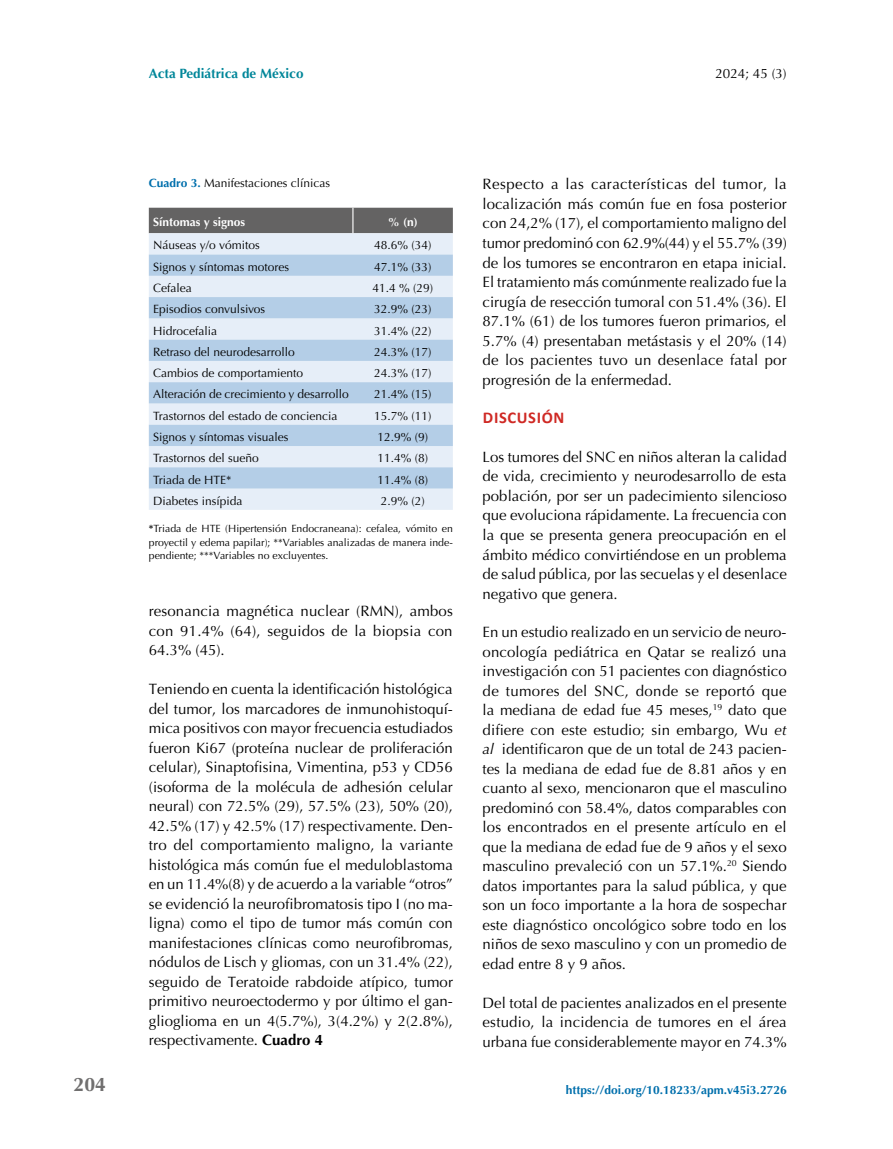
<style>
.page{position:relative;width:893px;height:1149px;background:#fff}
.page>*{position:absolute;margin:0;border:0;box-sizing:border-box;transform-origin:0 0}
.t1{font:700 19.5px "Optima";color:#706f6f}
.t2{font:700 16.5px "Calibri";letter-spacing:.04em;color:#cf2924}
.t3{font:15px/19.5px "Optima";color:#000;text-align:justify}
.t4{font:700 13.5px "Optima";color:#008699}
.t5{font:13.5px "Optima";color:#000}
.t6{font:12px "Optima";color:#000}
.t7{font:700 12px "Optima";color:#006fac}
.t8{font:700 12px "Optima";color:#fff}
.t9{font:10.5px/13.5px "Optima";color:#000;text-align:justify}
.s1{font-weight:700;color:#006fac}
.s2{font-weight:700}
.s3{font-style:italic}
</style>
<div class="page">
<div style="left:149px;top:233px;width:304px;height:276px;background:#e6eef8"></div>
<svg style="left:149px;top:254px;width:304px;height:234px;background:#cadcee"></svg>
<div style="left:149px;top:208px;width:304px;height:25px;background:#646363"></div>
<h1 class="t1" style="left:74px;top:1072px;width:34px">204</h1>
<p class="t4" style="left:149px;top:66px;width:156px">Acta Pediátrica de México</p>
<p class="t5" style="left:715px;top:66px;width:73px">2024; 45 (3)</p>
<p class="t6" style="left:149px;top:176px;width:183px"><span class="s1">Cuadro 3.</span> Manifestaciones clínicas</p>
<p class="t8" style="left:153px;top:215px;width:94px">Síntomas y signos</p>
<p class="t8" style="left:388px;top:215px;width:31px">% (n)</p>
<p class="t6" style="left:153px;top:238px;width:108px">Náuseas y/o vómitos</p>
<p class="t6" style="left:374px;top:238px;width:59px">48.6% (34)</p>
<p class="t6" style="left:153px;top:259px;width:138px">Signos y síntomas motores</p>
<p class="t6" style="left:374px;top:259px;width:59px">47.1% (33)</p>
<p class="t6" style="left:153px;top:281px;width:40px">Cefalea</p>
<p class="t6" style="left:373px;top:281px;width:62px">41.4 % (29)</p>
<p class="t6" style="left:153px;top:302px;width:114px">Episodios convulsivos</p>
<p class="t6" style="left:374px;top:302px;width:59px">32.9% (23)</p>
<p class="t6" style="left:153px;top:323px;width:66px">Hidrocefalia</p>
<p class="t6" style="left:374px;top:323px;width:59px">31.4% (22)</p>
<p class="t6" style="left:153px;top:344px;width:143px">Retraso del neurodesarrollo</p>
<p class="t6" style="left:374px;top:344px;width:59px">24.3% (17)</p>
<p class="t6" style="left:153px;top:366px;width:152px">Cambios de comportamiento</p>
<p class="t6" style="left:374px;top:366px;width:59px">24.3% (17)</p>
<p class="t6" style="left:153px;top:387px;width:197px">Alteración de crecimiento y desarrollo</p>
<p class="t6" style="left:374px;top:387px;width:59px">21.4% (15)</p>
<p class="t6" style="left:153px;top:408px;width:186px">Trastornos del estado de conciencia</p>
<p class="t6" style="left:374px;top:408px;width:59px">15.7% (11)</p>
<p class="t6" style="left:153px;top:430px;width:137px">Signos y síntomas visuales</p>
<p class="t6" style="left:378px;top:430px;width:52px">12.9% (9)</p>
<p class="t6" style="left:153px;top:451px;width:107px">Trastornos del sueño</p>
<p class="t6" style="left:378px;top:451px;width:52px">11.4% (8)</p>
<p class="t6" style="left:153px;top:472px;width:80px">Triada de HTE*</p>
<p class="t6" style="left:378px;top:472px;width:52px">11.4% (8)</p>
<p class="t6" style="left:153px;top:493px;width:91px">Diabetes insípida</p>
<p class="t6" style="left:381px;top:493px;width:46px">2.9% (2)</p>
<p class="t9" style="left:149px;top:522px;width:306px"><span class="s2">*</span>Triada de HTE (Hipertensión Endocraneana): cefalea, vómito en proyectil y edema papilar); **Variables analizadas de manera inde&shy;pendiente; ***Variables no excluyentes.</p>
<p class="t3" style="left:149px;top:601px;width:306px">resonancia magnética nuclear (RMN), ambos con 91.4% (64), seguidos de la biopsia con 64.3% (45).</p>
<p class="t3" style="left:149px;top:679px;width:306px">Teniendo en cuenta la identificación histológica del tumor, los marcadores de inmunohistoquí&shy;mica positivos con mayor frecuencia estudiados fueron Ki67 (proteína nuclear de proliferación celular), Sinaptofisina, Vimentina, p53 y CD56 (isoforma de la molécula de adhesión celular neural) con 72.5% (29), 57.5% (23), 50% (20), 42.5% (17) y 42.5% (17) respectivamente. Den&shy;tro del comportamiento maligno, la variante histológica más común fue el meduloblastoma en un 11.4%(8) y de acuerdo a la variable “otros” se evidenció la neurofibromatosis tipo I (no ma&shy;ligna) como el tipo de tumor más común con manifestaciones clínicas como neurofibromas, nódulos de Lisch y gliomas, con un 31.4% (22), seguido de Teratoide rabdoide atípico, tumor primitivo neuroectodermo y por último el gan&shy;glioglioma en un 4(5.7%), 3(4.2%) y 2(2.8%), respectivamente. <span class="s2">Cuadro 4</span></p>
<p class="t3" style="left:483px;top:175px;width:306px">Respecto a las características del tumor, la localización más común fue en fosa posterior con 24,2% (17), el comportamiento maligno del tumor predominó con 62.9%(44) y el 55.7% (39) de los tumores se encontraron en etapa inicial.<br>El tratamiento más comúnmente realizado fue la cirugía de resección tumoral con 51.4% (36). El 87.1% (61) de los tumores fueron primarios, el 5.7% (4) presentaban metástasis y el 20% (14) de los pacientes tuvo un desenlace fatal por progresión de la enfermedad.</p>
<p class="t2" style="left:483px;top:406px;width:83px">DISCUSIÓN</p>
<p class="t3" style="left:483px;top:447px;width:306px">Los tumores del SNC en niños alteran la calidad de vida, crecimiento y neurodesarrollo de esta población, por ser un padecimiento silencioso que evoluciona rápidamente. La frecuencia con la que se presenta genera preocupación en el ámbito médico convirtiéndose en un problema de salud pública, por las secuelas y el desenlace negativo que genera.</p>
<p class="t3" style="left:483px;top:622px;width:306px">En un estudio realizado en un servicio de neuro&shy;oncología pediátrica en Qatar se realizó una investigación con 51 pacientes con diagnóstico de tumores del SNC, donde se reportó que la mediana de edad fue 45 meses,<sup>19</sup> dato que difiere con este estudio; sin embargo, Wu <span class="s3">et al</span> identificaron que de un total de 243 pacien&shy;tes la mediana de edad fue de 8.81 años y en cuanto al sexo, mencionaron que el masculino predominó con 58.4%, datos comparables con los encontrados en el presente artículo en el que la mediana de edad fue de 9 años y el sexo masculino prevaleció con un 57.1%.<sup>20</sup> Siendo datos importantes para la salud pública, y que son un foco importante a la hora de sospechar este diagnóstico oncológico sobre todo en los niños de sexo masculino y con un promedio de edad entre 8 y 9 años.</p>
<p class="t3" style="left:483px;top:992px;width:306px">Del total de pacientes analizados en el presente estudio, la incidencia de tumores en el área urbana fue considerablemente mayor en 74.3%</p>
<p class="t7" style="left:566px;top:1082px;width:222px">https://doi.org/10.18233/apm.v45i3.2726</p>
</div>
